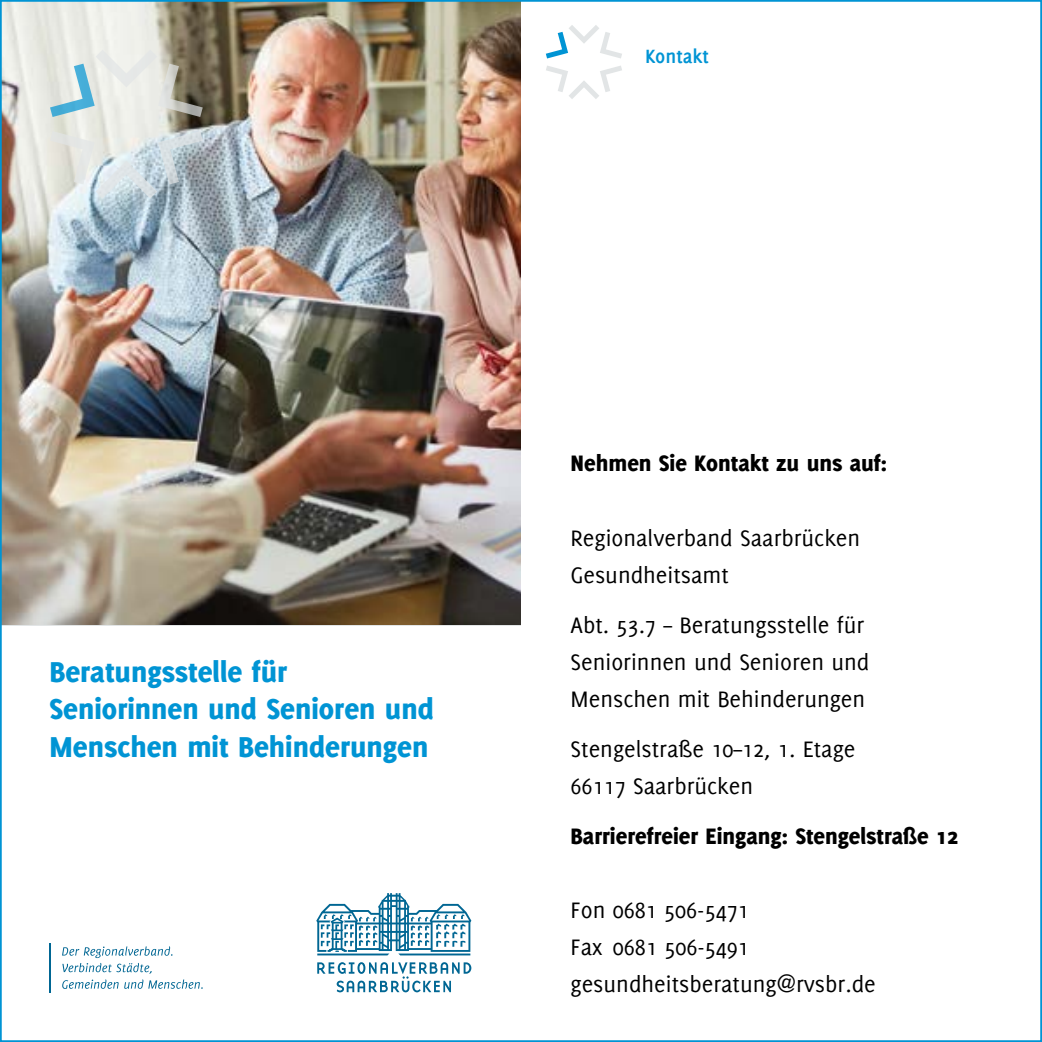
<style>
.page{position:relative;width:1042px;height:1042px;background:#fff}
.page>*{position:absolute;margin:0;border:0;box-sizing:border-box;transform-origin:0 0}
.t1{font:800 31.5px/37.3px "Delicious";color:#0094d4}
.t2{font:24.5px/37.3px "Delicious";color:#000}
.t3{font:800 24.5px "Delicious";color:#000}
.t4{font:700 21px "Delicious";color:#0094d4}
</style>
<div class="page">
<svg style="left:62px;top:946px;width:141px;height:43px"></svg>
<hr style="left:50px;top:943px;width:1px;height:49px;background:#006693">
<img style="left:3px;top:3px;width:518px;height:622px">
<svg style="left:316px;top:893px;width:155px;height:62px"></svg>
<svg style="left:317px;top:962px;width:154px;height:30px"></svg>
<svg style="left:50px;top:50px;width:153px;height:67px;background:#c6cdc8"></svg>
<svg style="left:50px;top:131px;width:153px;height:67px;background:#cfd7d8"></svg>
<svg style="left:546px;top:25px;width:76px;height:33px"></svg>
<svg style="left:546px;top:66px;width:76px;height:33px"></svg>
<p class="t4" style="left:645px;top:44px;width:65px">Kontakt</p>
<p class="t1" style="left:50px;top:653px;width:386px">Beratungsstelle für<br>Seniorinnen und Senioren und<br>Menschen mit Behinderungen</p>
<p class="t3" style="left:570px;top:449px;width:318px">Nehmen Sie Kontakt zu uns auf:</p>
<p class="t2" style="left:570px;top:519px;width:291px">Regionalverband Saarbrücken<br>Gesundheitsamt</p>
<p class="t2" style="left:570px;top:606px;width:300px">Abt. 53.7 – Beratungsstelle für<br>Seniorinnen und Senioren und<br>Menschen mit Behinderungen</p>
<p class="t2" style="left:570px;top:730px;width:286px">Stengelstraße 10–12, 1. Etage<br>66117 Saarbrücken</p>
<p class="t3" style="left:570px;top:821px;width:389px">Barrierefreier Eingang: Stengelstraße 12</p>
<p class="t2" style="left:570px;top:891px;width:307px">Fon 0681 506-5471<br>Fax 0681 506-5491 gesundheitsberatung@rvsbr.de</p>
</div>
